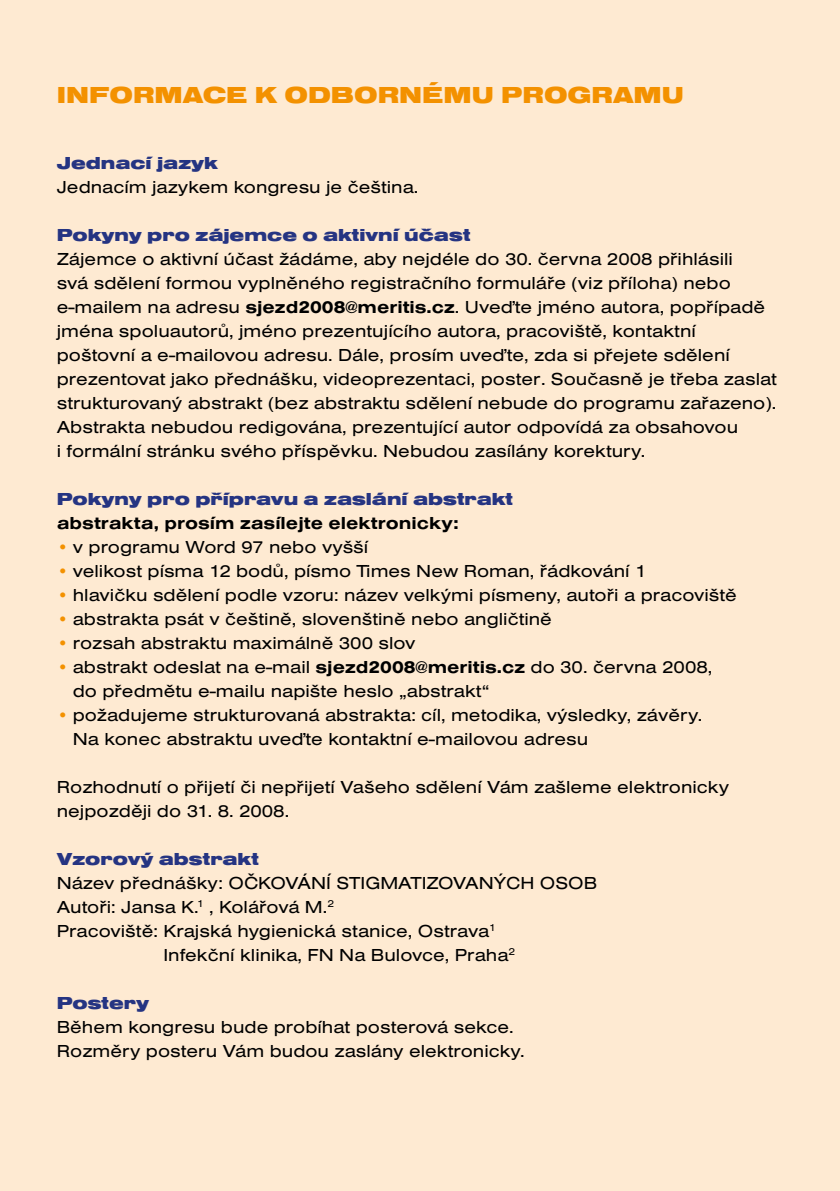
<style>
.page{position:relative;width:840px;height:1191px;background:#fff}
.page>*{position:absolute;margin:0;border:0;box-sizing:border-box;transform-origin:0 0}
.t1{font:900 expanded 24px "Nimbus San TCE";color:#f39100}
.t2{font:expanded 18px/24px "Nimbus San TCE";color:#000}
.t3{font:900 expanded 18px "Nimbus San TCE";color:#253482}
.t4{font:700 expanded 18px "Nimbus San TCE";color:#000}
.s1{font-weight:700}
.s2{color:#f39100}
</style>
<div class="page">
<div style="left:0;top:0;width:839px;height:1191px;background:#feead2"></div>
<h1 class="t1" style="left:57px;top:82px;width:628px">INFORMACE K ODBORNÉMU PROGRAMU</h1>
<p class="t3" style="left:57px;top:153px;width:163px">Jednací jazyk</p>
<p class="t2" style="left:57px;top:175px;width:363px">Jednacím jazykem kongresu je čeština.</p>
<p class="t3" style="left:57px;top:225px;width:415px">Pokyny pro zájemce o aktivní účast</p>
<p class="t2" style="left:57px;top:247px;width:721px">Zájemce o aktivní účast žádáme, aby nejdéle do 30. června 2008 přihlásili<br>svá sdělení formou vyplněného registračního formuláře (viz příloha) nebo e-mailem na adresu <span class="s1">sjezd2008@meritis.cz</span>. Uveďte jméno autora, popřípadě jména spoluautorů, jméno prezentujícího autora, pracoviště, kontaktní poštovní a e-mailovou adresu. Dále, prosím uveďte, zda si přejete sdělení prezentovat jako přednášku, videoprezentaci, poster. Současně je třeba zaslat strukturovaný abstrakt (bez abstraktu sdělení nebude do programu zařazeno).<br>Abstrakta nebudou redigována, prezentující autor odpovídá za obsahovou<br>i formální stránku svého příspěvku. Nebudou zasílány korektury.</p>
<p class="t3" style="left:57px;top:489px;width:457px">Pokyny pro přípravu a zaslání abstrakt</p>
<p class="t4" style="left:57px;top:513px;width:403px">abstrakta, prosím zasílejte elektronicky:</p>
<p class="t2" style="left:57px;top:535px;width:313px"><span class="s2">•</span> v programu Word 97 nebo vyšší</p>
<p class="t2" style="left:57px;top:559px;width:591px"><span class="s2">•</span> velikost písma 12 bodů, písmo Times New Roman, řádkování 1</p>
<p class="t2" style="left:57px;top:583px;width:681px"><span class="s2">•</span> hlavičku sdělení podle vzoru: název velkými písmeny, autoři a pracoviště</p>
<p class="t2" style="left:57px;top:607px;width:496px"><span class="s2">•</span> abstrakta psát v češtině, slovenštině nebo angličtině</p>
<p class="t2" style="left:57px;top:631px;width:360px"><span class="s2">•</span> rozsah abstraktu maximálně 300 slov</p>
<p class="t2" style="left:73px;top:655px;width:640px;text-indent:-16px"><span class="s2">•</span> abstrakt odeslat na e-mail <span class="s1">sjezd2008@meritis.cz</span> do 30. června 2008, do předmětu e-mailu napište heslo „abstrakt“</p>
<p class="t2" style="left:73px;top:703px;width:630px;text-indent:-16px"><span class="s2">•</span> požadujeme strukturovaná abstrakta: cíl, metodika, výsledky, závěry.<br>Na konec abstraktu uveďte kontaktní e-mailovou adresu</p>
<p class="t2" style="left:57px;top:775px;width:673px">Rozhodnutí o přijetí či nepřijetí Vašeho sdělení Vám zašleme elektronicky nejpozději do 31. 8. 2008.</p>
<p class="t3" style="left:57px;top:849px;width:203px">Vzorový abstrakt</p>
<p class="t2" style="left:57px;top:871px;width:541px">Název přednášky: OČKOVÁNÍ STIGMATIZOVANÝCH OSOB</p>
<p class="t2" style="left:57px;top:895px;width:279px">Autoři: Jansa K.<sup>1</sup> , Kolářová M.<sup>2</sup></p>
<p class="t2" style="left:57px;top:919px;width:440px">Pracoviště: Krajská hygienická stanice, Ostrava<sup>1</sup></p>
<p class="t2" style="left:163px;top:943px;width:353px">Infekční klinika, FN Na Bulovce, Praha<sup>2</sup></p>
<p class="t3" style="left:57px;top:993px;width:94px">Postery</p>
<p class="t2" style="left:57px;top:1015px;width:469px">Během kongresu bude probíhat posterová sekce.<br>Rozměry posteru Vám budou zaslány elektronicky.</p>
</div>
